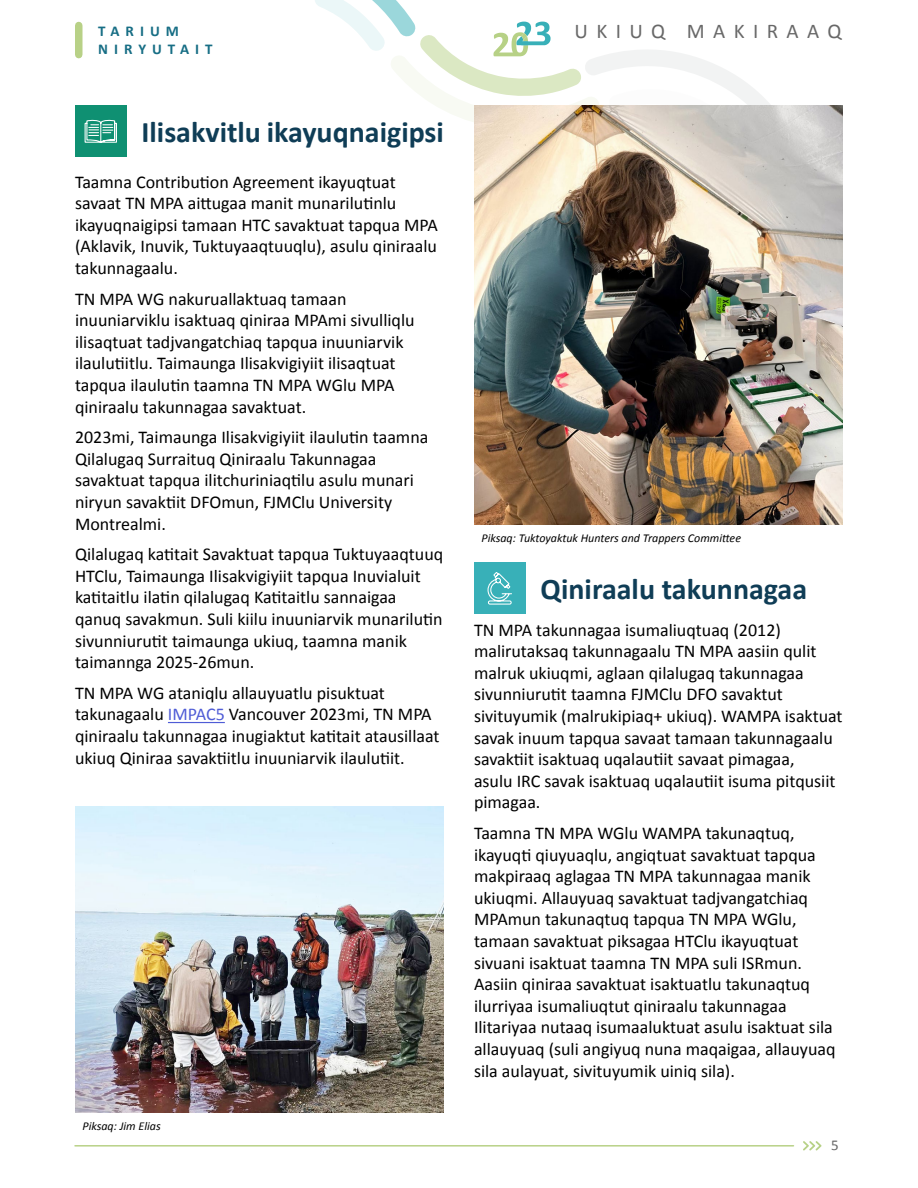
<style>
.page{position:relative;width:918px;height:1188px;background:#fff}
.page>*{position:absolute;margin:0;border:0;box-sizing:border-box;transform-origin:0 0}
.t1{font:700 30px "Calibri";color:#0f3d56}
.t2{font:21px "Calibri";letter-spacing:.4em;color:#686868}
.t3{font:18px/21.6px "Calibri";color:#000}
.t4{font:700 15px/18px "Calibri";letter-spacing:.4em;color:#176e85}
.t5{font:15px "Calibri";color:#686868}
.t6{font:italic 12px "Calibri";color:#000}
.s1{color:#4f5cd6}
</style>
<div class="page">
<svg style="left:315px;top:0;width:455px;height:122px"></svg>
<div style="left:75px;top:26px;width:7px;height:29px;background:#b8d187"></div>
<hr style="left:75px;top:1145px;width:719px;height:2px;background:#b8d187">
<svg style="left:803px;top:1141px;width:18px;height:9px"></svg>
<div style="left:474px;top:562px;width:52px;height:52px;background:#38b0b8"></div>
<svg style="left:487px;top:572px;width:25px;height:33px"></svg>
<img style="left:474px;top:105px;width:369px;height:419px">
<img style="left:75px;top:807px;width:369px;height:306px">
<hr style="left:168px;top:722px;width:57px;height:1px;background:#4f5cd6">
<div style="left:75px;top:105px;width:52px;height:52px;background:#0f9072"></div>
<svg style="left:84px;top:120px;width:33px;height:23px"></svg>
<p class="t4" style="left:98px;top:22px;width:116px">TARIUM<br>NIRYUTAIT</p>
<p class="t2" style="left:574px;top:17px;width:269px">UKIUQ MAKIRAAQ</p>
<h1 class="t1" style="left:142px;top:111px;width:304px">Ilisakvitlu ikayuqnaigipsi</h1>
<p class="t3" style="left:75px;top:170px;width:364px">Taamna Contribution Agreement ikayuqtuat savaat TN MPA aittugaa manit munarilutinlu ikayuqnaigipsi tamaan HTC savaktuat tapqua MPA (Aklavik, Inuvik, Tuktuyaaqtuuqlu), asulu qiniraalu takunnagaalu.</p>
<p class="t3" style="left:75px;top:287px;width:341px">TN MPA WG nakuruallaktuaq tamaan inuuniarviklu isaktuaq qiniraa MPAmi sivulliqlu ilisaqtuat tadjvangatchiaq tapqua inuuniarvik ilaulutiitlu. Taimaunga Ilisakvigiyiit ilisaqtuat tapqua ilaulutin taamna TN MPA WGlu MPA qiniraalu takunnagaa savaktuat.</p>
<p class="t3" style="left:75px;top:426px;width:355px">2023mi, Taimaunga Ilisakvigiyiit ilaulutin taamna Qilalugaq Surraituq Qiniraalu Takunnagaa savaktuat tapqua ilitchuriniaqtilu asulu munari niryun savaktiit DFOmun, FJMClu University Montrealmi.</p>
<p class="t3" style="left:75px;top:543px;width:370px">Qilalugaq katitait Savaktuat tapqua Tuktuyaaqtuuq HTClu, Taimaunga Ilisakvigiyiit tapqua Inuvialuit katitaitlu ilatin qilalugaq Katitaitlu sannaigaa qanuq savakmun. Suli kiilu inuuniarvik munarilutin sivunniurutit taimaunga ukiuq, taamna manik taimannga 2025-26mun.</p>
<p class="t3" style="left:75px;top:682px;width:366px">TN MPA WG ataniqlu allauyuatlu pisuktuat takunagaalu <span class="s1">IMPAC5</span> Vancouver 2023mi, TN MPA qiniraalu takunnagaa inugiaktut katitait atausillaat ukiuq Qiniraa savaktiitlu inuuniarvik ilaulutiit.</p>
<p class="t6" style="left:82px;top:1117px;width:80px">Piksaq: Jim Elias</p>
<p class="t6" style="left:482px;top:529px;width:261px">Piksaq: Tuktoyaktuk Hunters and Trappers Committee</p>
<h1 class="t1" style="left:541px;top:568px;width:268px">Qiniraalu takunnagaa</h1>
<p class="t3" style="left:474px;top:618px;width:370px">TN MPA takunnagaa isumaliuqtuaq (2012) malirutaksaq takunnagaalu TN MPA aasiin qulit malruk ukiuqmi, aglaan qilalugaq takunnagaa sivunniurutit taamna FJMClu DFO savaktut sivituyumik (malrukipiaq+ ukiuq). WAMPA isaktuat savak inuum tapqua savaat tamaan takunnagaalu savaktiit isaktuaq uqalautiit savaat pimagaa,<br>asulu IRC savak isaktuaq uqalautiit isuma pitqusiit pimagaa.</p>
<p class="t3" style="left:474px;top:822px;width:363px">Taamna TN MPA WGlu WAMPA takunaqtuq, ikayuqti qiuyuaqlu, angiqtuat savaktuat tapqua makpiraaq aglagaa TN MPA takunnagaa manik ukiuqmi. Allauyuaq savaktuat tadjvangatchiaq MPAmun takunaqtuq tapqua TN MPA WGlu, tamaan savaktuat piksagaa HTClu ikayuqtuat sivuani isaktuat taamna TN MPA suli ISRmun.<br>Aasiin qiniraa savaktuat isaktuatlu takunaqtuq ilurriyaa isumaliuqtut qiniraalu takunnagaa Ilitariyaa nutaaq isumaaluktuat asulu isaktuat sila allauyuaq (suli angiyuq nuna maqaigaa, allauyuaq sila aulayuat, sivituyumik uiniq sila).</p>
<p class="t5" style="left:831px;top:1134px;width:9px">5</p>
</div>
